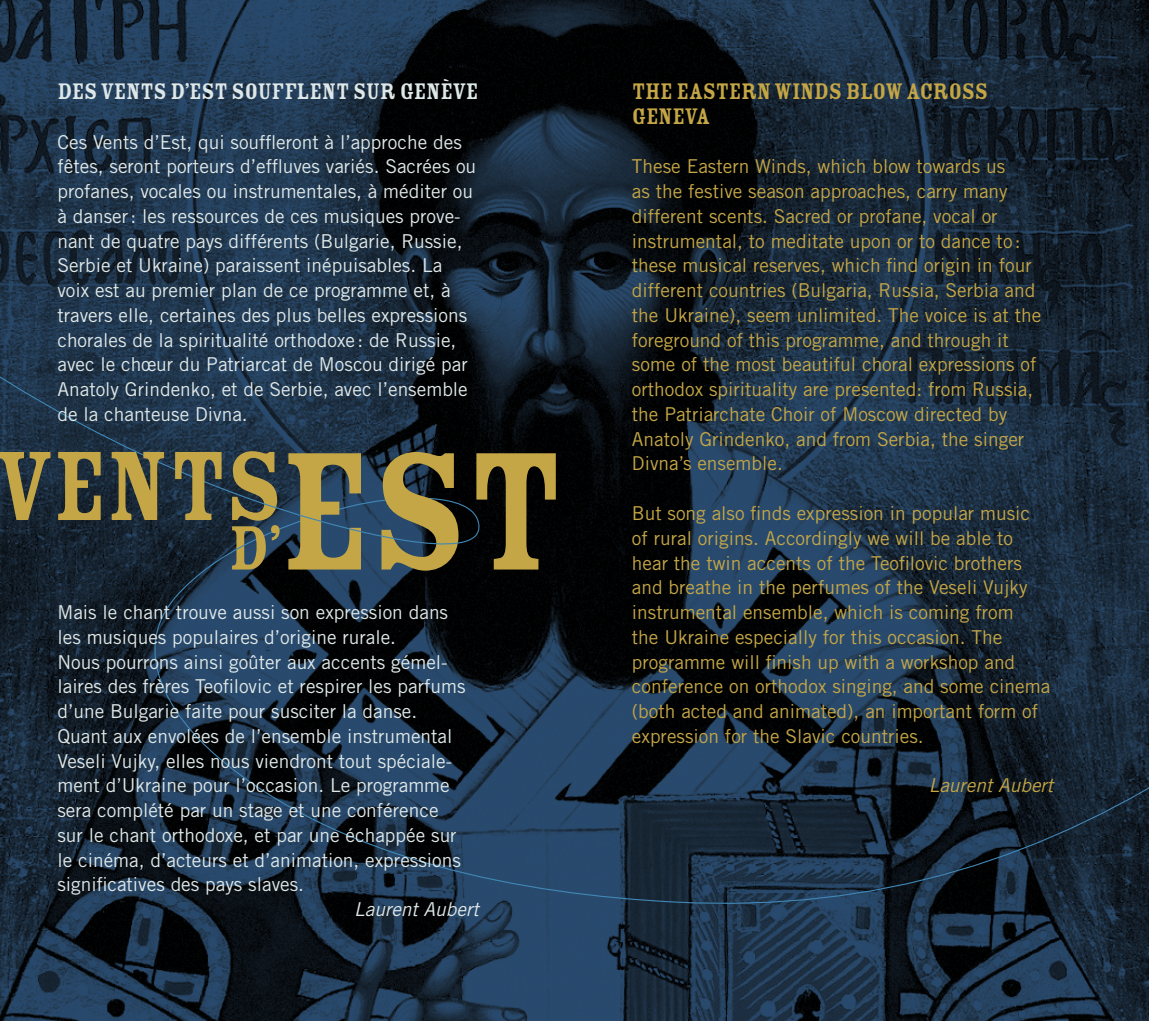
<style>
.page{position:relative;width:1149px;height:1021px;background:#fff}
.page>*{position:absolute;margin:0;border:0;box-sizing:border-box;transform-origin:0 0}
.t1{font:184.5px "Rosewood Std Fill";color:#c4a646}
.t2{font:108px "Rosewood Std Fill";letter-spacing:-.02em;color:#c4a646}
.t3{font:68.62px "Rosewood Std Fill";color:#c4a646}
.t4{font:24.75px/24.8px "Rosewood Std Fill";letter-spacing:-.02em;color:#c4a646}
.t5{font:24.75px "Rosewood Std Fill";letter-spacing:-.02em;color:#dfe8e8}
.t6{font:19.12px/24.8px "Trade Gothic";color:#dfe8e8}
.t7{font:19.12px/24.8px "Trade Gothic";color:#c4a646}
.t8{font:italic 19.12px "Trade Gothic";color:#c4a646}
.t9{font:italic 19.12px "Trade Gothic";color:#dfe8e8}
</style>
<div class="page">
<img style="left:0;top:0;width:1148px;height:1020px">
<svg style="left:0;top:335px;width:480px;height:208px;background:#1a2d3f"></svg>
<svg style="left:218px;top:486px;width:263px;height:54px;background:#1c3349"></svg>
<svg style="left:127px;top:540px;width:1021px;height:373px;background:#17283a"></svg>
<p class="t5" style="left:57px;top:78px;width:422px">DES VENTS D’EST SOUFFLENT SUR GENÈVE</p>
<p class="t6" style="left:57px;top:129px;width:420px">Ces Vents d’Est, qui souffleront à l’approche des fêtes, seront porteurs d’effluves variés. Sacrées ou profanes, vocales ou instrumentales, à méditer ou à danser: les ressources de ces musiques prove&shy;nant de quatre pays différents (Bulgarie, Russie, Serbie et Ukraine) paraissent inépuisables. La voix est au premier plan de ce programme et, à travers elle, certaines des plus belles expressions chorales de la spiritualité orthodoxe: de Russie, avec le chœur du Patriarcat de Moscou dirigé par Anatoly Grindenko, et de Serbie, avec l’ensemble de la chanteuse Divna.</p>
<h2 class="t2" style="left:-8px;top:427px;width:293px">VENTS</h2>
<h3 class="t3" style="left:228px;top:511px;width:55px">D’</h3>
<h1 class="t1" style="left:278px;top:411px;width:289px">EST</h1>
<p class="t6" style="left:57px;top:599px;width:409px">Mais le chant trouve aussi son expression dans les musiques populaires d’origine rurale.<br>Nous pourrons ainsi goûter aux accents gémel&shy;laires des frères Teofilovic et respirer les parfums d’une Bulgarie faite pour susciter la danse.<br>Quant aux envolées de l’ensemble instrumental Veseli Vujky, elles nous viendront tout spéciale&shy;ment d’Ukraine pour l’occasion. Le programme sera complété par un stage et une conférence sur le chant orthodoxe, et par une échappée sur le cinéma, d’acteurs et d’animation, expressions significatives des pays slaves.</p>
<p class="t9" style="left:354px;top:897px;width:126px">Laurent Aubert</p>
<p class="t4" style="left:631px;top:79px;width:358px">THE EASTERN WINDS BLOW ACROSS<br>GENEVA</p>
<p class="t7" style="left:631px;top:154px;width:410px">These Eastern Winds, which blow towards us<br>as the festive season approaches, carry many different scents. Sacred or profane, vocal or instrumental, to meditate upon or to dance to: these musical reserves, which find origin in four different countries (Bulgaria, Russia, Serbia and the Ukraine), seem unlimited. The voice is at the foreground of this programme, and through it some of the most beautiful choral expressions of orthodox spirituality are presented: from Russia, the Patriarchate Choir of Moscow directed by Anatoly Grindenko, and from Serbia, the singer Divna’s ensemble.</p>
<p class="t7" style="left:631px;top:500px;width:420px">But song also finds expression in popular music of rural origins. Accordingly we will be able to hear the twin accents of the Teofilovic brothers and breathe in the perfumes of the Veseli Vujky instrumental ensemble, which is coming from<br>the Ukraine especially for this occasion. The programme will finish up with a workshop and conference on orthodox singing, and some cinema (both acted and animated), an important form of expression for the Slavic countries.</p>
<p class="t8" style="left:928px;top:774px;width:126px">Laurent Aubert</p>
</div>
